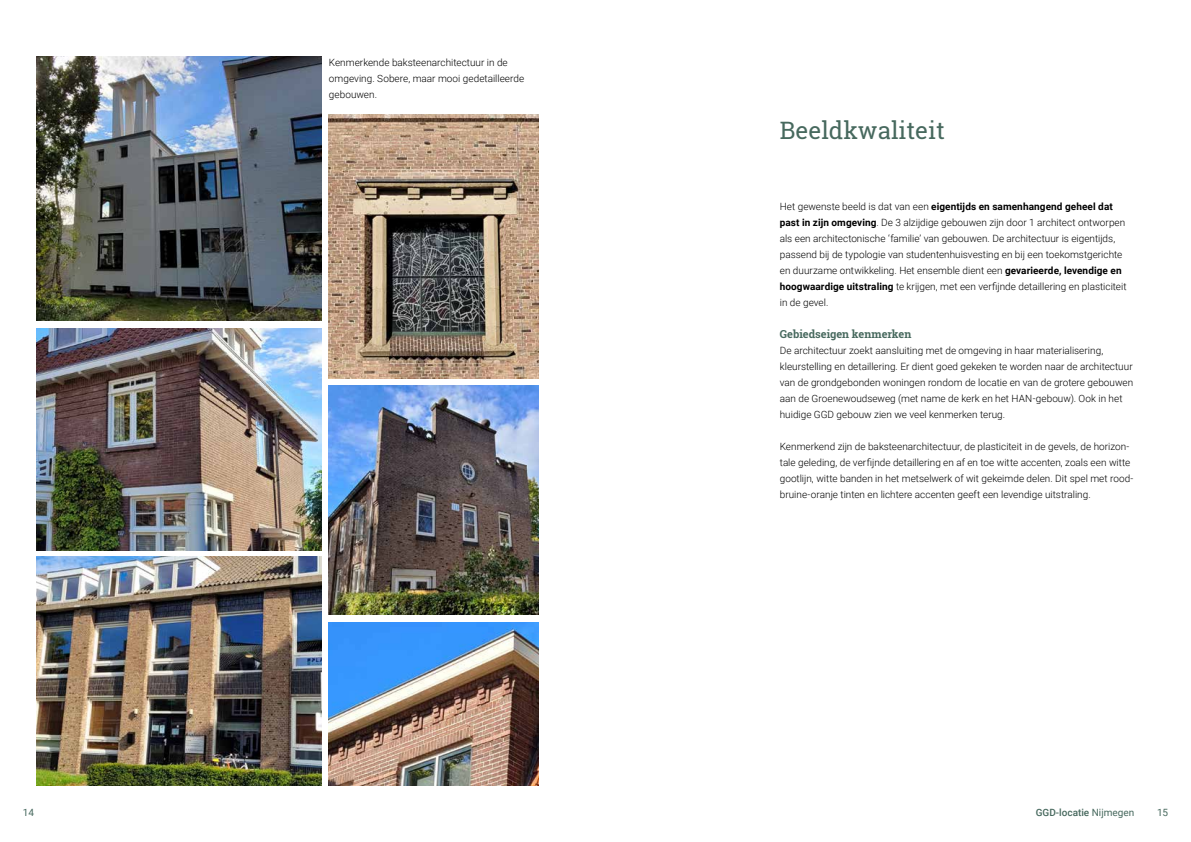
<style>
.page{position:relative;width:1191px;height:842px;background:#fff}
.page>*{position:absolute;margin:0;border:0;box-sizing:border-box;transform-origin:0 0}
.t1{font:24px "Roboto Slab";color:#47695e}
.t2{font:700 11px "Roboto Slab";color:#47695e}
.t3{font:300 10px/16px "Roboto";color:#000}
.t4{font:500 10px "Roboto";color:#47695e}
.t5{font:10px "Roboto";color:#47695e}
.s1{font-weight:700}
.s2{font-weight:400}
</style>
<div class="page">
<img style="left:37px;top:57px;width:285px;height:263px">
<img style="left:37px;top:556px;width:285px;height:229px">
<img style="left:329px;top:386px;width:210px;height:229px">
<img style="left:329px;top:114px;width:210px;height:264px">
<img style="left:329px;top:622px;width:210px;height:163px">
<img style="left:37px;top:328px;width:285px;height:223px">
<p class="t3" style="left:329px;top:54px;width:197px">Kenmerkende baksteenarchitectuur in de omgeving. Sobere, maar mooi gedetailleerde gebouwen.</p>
<h1 class="t1" style="left:780px;top:114px;width:167px">Beeldkwaliteit</h1>
<p class="t3" style="left:780px;top:198px;width:348px">Het gewenste beeld is dat van een <span class="s1">eigentijds en samenhangend geheel dat past in zijn omgeving</span>. De 3 alzijdige gebouwen zijn door 1 architect ontworpen als een architectonische ‘familie’ van gebouwen. De architectuur is eigentijds, passend bij de typologie van studentenhuisvesting en bij een toekomstgerichte en duurzame ontwikkeling. Het ensemble dient een <span class="s1">gevarieerde, levendige en hoogwaardige uitstraling</span> te krijgen, met een verfijnde detaillering en plasticiteit in de gevel.</p>
<p class="t2" style="left:780px;top:326px;width:133px">Gebiedseigen kenmerken</p>
<p class="t3" style="left:780px;top:342px;width:355px">De architectuur zoekt aansluiting met de omgeving in haar materialisering, kleurstelling en detaillering. Er dient goed gekeken te worden naar de architectuur van de grondgebonden woningen rondom de locatie en van de grotere gebouwen aan de Groenewoudseweg (met name de kerk en het HAN-gebouw). Ook in het huidige GGD gebouw zien we veel kenmerken terug.</p>
<p class="t3" style="left:780px;top:438px;width:355px">Kenmerkend zijn de baksteenarchitectuur, de plasticiteit in de gevels, de horizon&shy;tale geleding, de verfijnde detaillering en af en toe witte accenten, zoals een witte gootlijn, witte banden in het metselwerk of wit gekeimde delen. Dit spel met rood&shy;bruine-oranje tinten en lichtere accenten geeft een levendige uitstraling.</p>
<p class="t5" style="left:23px;top:806px;width:13px">14</p>
<p class="t4" style="left:1035px;top:806px;width:100px">GGD-locatie <span class="s2">Nijmegen</span></p>
<p class="t5" style="left:1157px;top:806px;width:13px">15</p>
</div>
